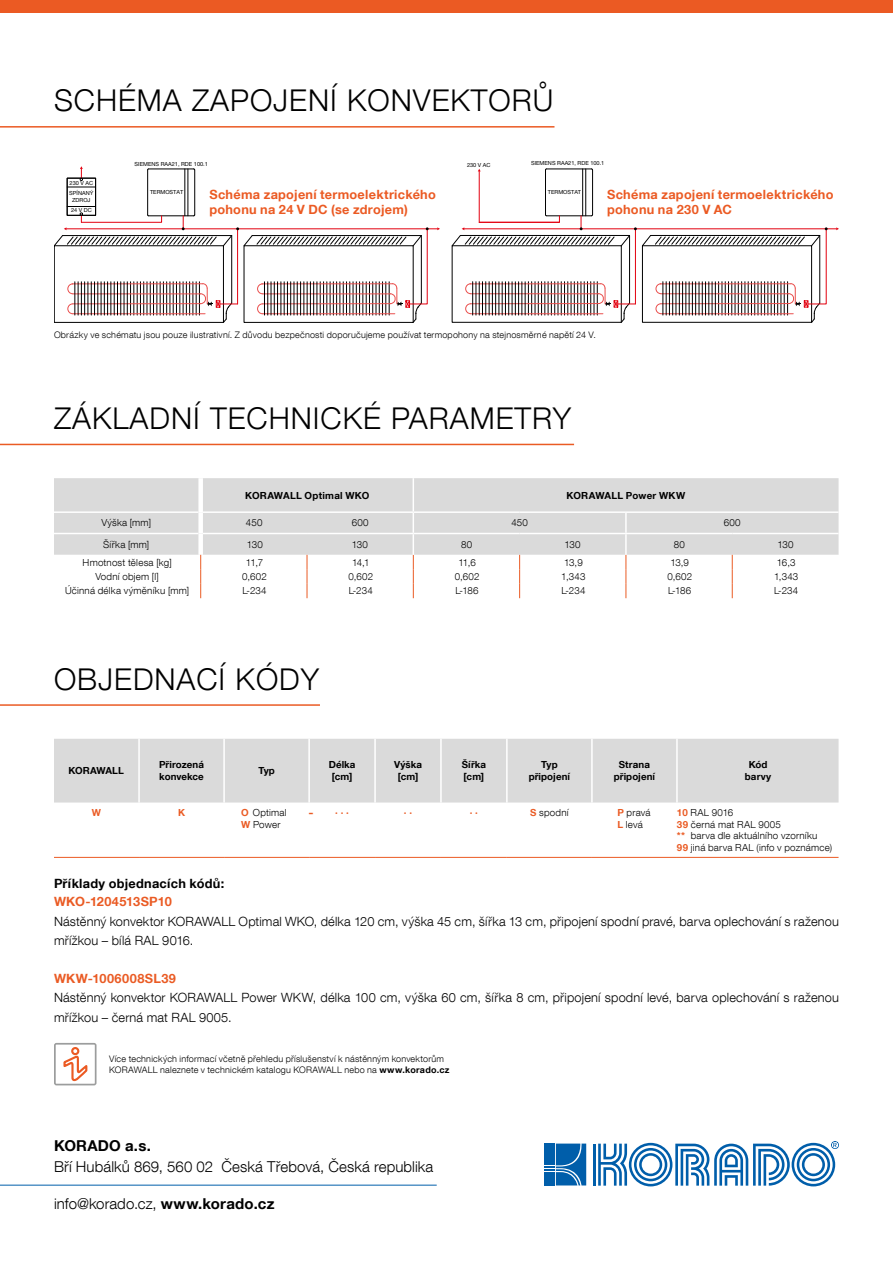
<style>
.page{position:relative;width:893px;height:1263px;background:#fff}
.page>*{position:absolute;margin:0;border:0;box-sizing:border-box;transform-origin:0 0}
.t1{font:300 30px "Helvetica Neue LT Com";letter-spacing:.035em;color:#000}
.t2{font:300 15px "Helvetica Neue LT Com";letter-spacing:.005em;color:#000}
.t3{font:700 15px "Helvetica Neue LT Com";letter-spacing:.01em;color:#000}
.t4{font:300 12.75px/19.5px "Helvetica Neue LT Com";letter-spacing:.015em;color:#000}
.t5{font:700 12.75px/15.3px "Helvetica Neue LT Com";letter-spacing:.02em;color:#eb5a23}
.t6{font:700 12.75px "Helvetica Neue LT Com";letter-spacing:.02em;color:#000}
.t7{font:700 12.75px "Helvetica Neue LT Com";letter-spacing:.03em;color:#ea5b24}
.t8{font:700 12.75px "Helvetica Neue LT Com";letter-spacing:.01em;color:#ea5b24}
.t9{font:300 9.75px/11.7px "Helvetica Neue LT Com";letter-spacing:.02em;color:#000}
.t10{font:700 9.75px/11.7px "Helvetica Neue LT Com";letter-spacing:.01em;color:#000;text-align:center}
.t11{font:700 9.75px "Helvetica Neue LT Com";color:#ea5b24}
.t12{font:300 9px/10.8px "Helvetica Neue LT Com";letter-spacing:.025em;color:#000}
.t13{font:5.55px/6.8px "Helvetica Neue CE";color:#000;text-align:center}
.s1{font-weight:700;color:#ea5b24}
.s2{font-weight:700}
</style>
<div class="page">
<hr style="left:0;top:704px;width:320px;height:2px;background:#ea5b24">
<div style="left:54px;top:739px;width:784px;height:63px;background:#dadada"></div>
<hr style="left:54px;top:857px;width:85px;height:1px;background:#eb5a23">
<hr style="left:139px;top:857px;width:85px;height:1px;background:#eb5a23">
<hr style="left:224px;top:857px;width:85px;height:1px;background:#eb5a23">
<hr style="left:309px;top:857px;width:66px;height:1px;background:#eb5a23">
<hr style="left:375px;top:857px;width:66px;height:1px;background:#eb5a23">
<hr style="left:441px;top:857px;width:66px;height:1px;background:#eb5a23">
<hr style="left:507px;top:857px;width:85px;height:1px;background:#eb5a23">
<hr style="left:592px;top:857px;width:85px;height:1px;background:#eb5a23">
<hr style="left:677px;top:857px;width:161px;height:1px;background:#eb5a23">
<hr style="left:138px;top:739px;width:2px;height:63px;background:#fff">
<hr style="left:223px;top:739px;width:2px;height:63px;background:#fff">
<hr style="left:308px;top:739px;width:2px;height:63px;background:#fff">
<hr style="left:374px;top:739px;width:2px;height:63px;background:#fff">
<hr style="left:440px;top:739px;width:2px;height:63px;background:#fff">
<hr style="left:506px;top:739px;width:2px;height:63px;background:#fff">
<hr style="left:591px;top:739px;width:2px;height:63px;background:#fff">
<hr style="left:676px;top:739px;width:2px;height:63px;background:#fff">
<hr style="left:892px;top:341px;width:1px;height:922px;background:#000">
<div style="left:0;top:0;width:893px;height:13px;background:#eb5a23"></div>
<hr style="left:0;top:1185px;width:437px;height:1px;background:#005eaa">
<hr style="left:0;top:126px;width:554px;height:2px;background:#eb5a23">
<hr style="left:185px;top:169px;width:1px;height:47px;background:#000">
<hr style="left:188px;top:169px;width:1px;height:47px;background:#000">
<hr style="left:147px;top:170px;width:1px;height:45px;background:#000">
<hr style="left:194px;top:170px;width:1px;height:45px;background:#000">
<hr style="left:149px;top:169px;width:45px;height:1px;background:#000">
<div style="left:67px;top:178px;width:29px;height:38px;border:1px solid #000"></div>
<svg style="left:80px;top:166px;width:3px;height:15px"></svg>
<hr style="left:66px;top:228px;width:371px;height:1px;background:#e3000f">
<svg style="left:67px;top:187px;width:29px;height:1px"></svg>
<svg style="left:67px;top:206px;width:29px;height:1px"></svg>
<hr style="left:582px;top:169px;width:1px;height:47px;background:#000">
<hr style="left:585px;top:169px;width:1px;height:47px;background:#000">
<hr style="left:545px;top:170px;width:1px;height:45px;background:#000">
<hr style="left:592px;top:170px;width:1px;height:45px;background:#000">
<hr style="left:546px;top:169px;width:46px;height:1px;background:#000">
<hr style="left:479px;top:171px;width:1px;height:51px;background:#e3000f">
<hr style="left:464px;top:228px;width:372px;height:1px;background:#e3000f">
<svg style="left:54px;top:213px;width:375px;height:110px"></svg>
<svg style="left:452px;top:214px;width:376px;height:109px"></svg>
<hr style="left:0;top:444px;width:574px;height:1px;background:#ea5b24">
<div style="left:54px;top:478px;width:784px;height:33px;background:#dadada"></div>
<div style="left:198px;top:478px;width:5px;height:34px;background:#fff"></div>
<hr style="left:413px;top:478px;width:1px;height:33px;background:#fff">
<svg style="left:54px;top:513px;width:784px;height:85px"></svg>
<hr style="left:625px;top:513px;width:2px;height:20px;background:#fff">
<hr style="left:625px;top:534px;width:2px;height:21px;background:#fff">
<svg style="left:54px;top:1043px;width:43px;height:42px"></svg>
<hr style="left:593px;top:1144px;width:3px;height:41px;background:#005eaa">
<svg style="left:544px;top:1143px;width:42px;height:42px;background:#1e71b4"></svg>
<svg style="left:598px;top:1141px;width:241px;height:45px"></svg>
<h1 class="t1" style="left:54px;top:82px;width:501px">SCHÉMA ZAPOJENÍ KONVEKTORŮ</h1>
<p class="t13" style="left:70px;top:180px;width:25px">230 V AC</p>
<p class="t13" style="left:69px;top:190px;width:26px">SPÍNANÝ<br>ZDROJ</p>
<p class="t13" style="left:71px;top:206px;width:22px">24 V DC</p>
<p class="t13" style="left:531px;top:160px;width:75px">SIEMENS RAA21, RDE 100.1</p>
<p class="t13" style="left:548px;top:188px;width:35px">TERMOSTAT</p>
<p class="t13" style="left:135px;top:161px;width:75px">SIEMENS RAA21, RDE 100.1</p>
<p class="t13" style="left:467px;top:162px;width:25px">230 V AC</p>
<h3 class="t5" style="left:209px;top:186px;width:228px">Schéma zapojení termoelektrického pohonu na 24 V DC (se zdrojem)</h3>
<h3 class="t5" style="left:607px;top:186px;width:228px">Schéma zapojení termoelektrického pohonu na 230 V AC</h3>
<p class="t13" style="left:150px;top:188px;width:35px">TERMOSTAT</p>
<p class="t12" style="left:54px;top:329px;width:543px">Obrázky ve schématu jsou pouze ilustrativní. Z důvodu bezpečnosti doporučujeme používat termopohony na stejnosměrné napětí 24 V.</p>
<h1 class="t1" style="left:54px;top:400px;width:519px">ZÁKLADNÍ TECHNICKÉ PARAMETRY</h1>
<p class="t10" style="left:245px;top:489px;width:126px">KORAWALL Optimal WKO</p>
<p class="t10" style="left:567px;top:489px;width:120px">KORAWALL Power WKW</p>
<p class="t9" style="left:101px;top:517px;width:51px">Výška [mm]</p>
<p class="t9" style="left:246px;top:517px;width:18px">450</p>
<p class="t9" style="left:352px;top:517px;width:18px">600</p>
<p class="t9" style="left:511px;top:517px;width:18px">450</p>
<p class="t9" style="left:724px;top:517px;width:18px">600</p>
<p class="t9" style="left:103px;top:538px;width:48px">Šířka [mm]</p>
<p class="t9" style="left:247px;top:538px;width:18px">130</p>
<p class="t9" style="left:352px;top:538px;width:18px">130</p>
<p class="t9" style="left:461px;top:538px;width:13px">80</p>
<p class="t9" style="left:564px;top:538px;width:18px">130</p>
<p class="t9" style="left:674px;top:538px;width:13px">80</p>
<p class="t9" style="left:777px;top:538px;width:18px">130</p>
<p class="t9" style="left:83px;top:556px;width:91px">Hmotnost tělesa [kg]</p>
<p class="t9" style="left:246px;top:556px;width:19px">11,7</p>
<p class="t9" style="left:352px;top:556px;width:19px">14,1</p>
<p class="t9" style="left:458px;top:556px;width:19px">11,6</p>
<p class="t9" style="left:564px;top:556px;width:20px">13,9</p>
<p class="t9" style="left:670px;top:556px;width:20px">13,9</p>
<p class="t9" style="left:777px;top:556px;width:20px">16,3</p>
<p class="t9" style="left:95px;top:570px;width:65px">Vodní objem [l]</p>
<p class="t9" style="left:242px;top:570px;width:26px">0,602</p>
<p class="t9" style="left:348px;top:570px;width:26px">0,602</p>
<p class="t9" style="left:455px;top:570px;width:26px">0,602</p>
<p class="t9" style="left:561px;top:570px;width:26px">1,343</p>
<p class="t9" style="left:667px;top:570px;width:26px">0,602</p>
<p class="t9" style="left:774px;top:570px;width:26px">1,343</p>
<p class="t9" style="left:65px;top:585px;width:126px">Účinná délka výměníku [mm]</p>
<p class="t9" style="left:242px;top:585px;width:26px">L-234</p>
<p class="t9" style="left:349px;top:585px;width:26px">L-234</p>
<p class="t9" style="left:456px;top:585px;width:25px">L-186</p>
<p class="t9" style="left:561px;top:585px;width:26px">L-234</p>
<p class="t9" style="left:668px;top:585px;width:25px">L-186</p>
<p class="t9" style="left:774px;top:585px;width:26px">L-234</p>
<h1 class="t1" style="left:54px;top:661px;width:267px">OBJEDNACÍ KÓDY</h1>
<p class="t10" style="left:68px;top:764px;width:57px">KORAWALL</p>
<p class="t10" style="left:159px;top:759px;width:47px;text-align:left">Přirozená konvekce</p>
<p class="t10" style="left:258px;top:764px;width:18px">Typ</p>
<p class="t10" style="left:329px;top:759px;width:28px">Délka [cm]</p>
<p class="t10" style="left:394px;top:759px;width:29px">Výška [cm]</p>
<p class="t10" style="left:462px;top:759px;width:26px;text-align:left">Šířka [cm]</p>
<p class="t10" style="left:529px;top:759px;width:43px">Typ připojení</p>
<p class="t10" style="left:614px;top:759px;width:43px">Strana připojení</p>
<p class="t10" style="left:745px;top:759px;width:28px">Kód barvy</p>
<p class="t11" style="left:92px;top:806px;width:11px">W</p>
<p class="t11" style="left:178px;top:806px;width:9px">K</p>
<p class="t9" style="left:241px;top:806px;width:47px"><span class="s1">O</span> Optimal<br><span class="s1">W</span> Power</p>
<p class="t11" style="left:335px;top:806px;width:15px">· · ·</p>
<p class="t11" style="left:404px;top:806px;width:10px">· ·</p>
<p class="t11" style="left:470px;top:806px;width:10px">· ·</p>
<p class="t9" style="left:530px;top:806px;width:40px"><span class="s1">S</span> spodní</p>
<p class="t9" style="left:617px;top:806px;width:35px"><span class="s1">P</span> pravá<br><span class="s1">L</span> levá</p>
<p class="t9" style="left:677px;top:806px;width:157px"><span class="s1">10</span> RAL 9016<br><span class="s1">39</span> černá mat RAL 9005<br><span class="s1">**</span> barva dle aktuálního vzorníku<br><span class="s1">99</span> jiná barva RAL (info v poznámce)</p>
<h3 class="t7" style="left:308px;top:804px;width:7px">-</h3>
<h3 class="t6" style="left:54px;top:875px;width:172px">Příklady objednacích kódů:</h3>
<h3 class="t8" style="left:54px;top:893px;width:119px">WKO-1204513SP10</h3>
<h3 class="t4" style="left:54px;top:911px;width:786px">Nástěnný konvektor KORAWALL Optimal WKO, délka 120 cm, výška 45 cm, šířka 13 cm, připojení spodní pravé, barva oplechování s raženou mřížkou – bílá RAL 9016.</h3>
<h3 class="t7" style="left:54px;top:970px;width:124px">WKW-1006008SL39</h3>
<h3 class="t4" style="left:54px;top:987px;width:786px">Nástěnný konvektor KORAWALL Power WKW, délka 100 cm, výška 60 cm, šířka 8 cm, připojení spodní levé, barva oplechování s raženou mřížkou – černá mat RAL 9005.</h3>
<p class="t12" style="left:109px;top:1053px;width:342px">Více technických informací včetně přehledu příslušenství k nástěnným konvektorům<br>KORAWALL naleznete v technickém katalogu KORAWALL nebo na <span class="s2">www.korado.cz</span></p>
<h2 class="t3" style="left:54px;top:1136px;width:98px">KORADO a.s.</h2>
<h2 class="t2" style="left:54px;top:1157px;width:381px">Bří Hubálků 869, 560 02 Česká Třebová, Česká republika</h2>
<h2 class="t2" style="left:54px;top:1194px;width:222px">info@korado.cz, <span class="s2">www.korado.cz</span></h2>
</div>
